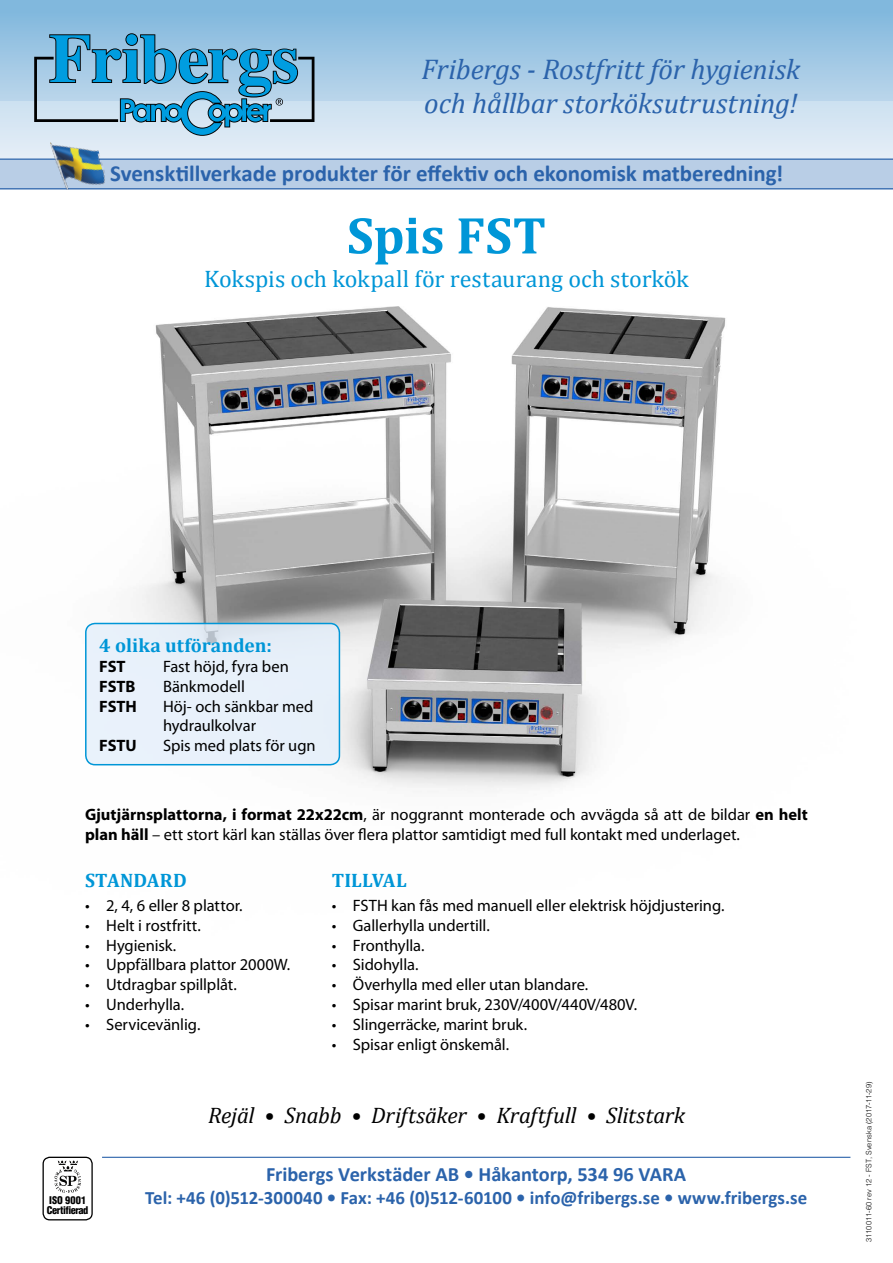
<style>
.page{position:relative;width:893px;height:1263px;background:#fff}
.page>*{position:absolute;margin:0;border:0;box-sizing:border-box;transform-origin:0 0}
.t1{font:700 52.5px "Cambria";color:#0096d7}
.t2{font:italic 28.65px/34.3px "Cambria";letter-spacing:-.01em;color:#2b63ab}
.t3{font:24px "Cambria";color:#0096d7}
.t4{font:700 22.95px "Calibri";letter-spacing:-.005em;color:#2b63ab}
.t5{font:italic 22.5px "Cambria";letter-spacing:-.01em;color:#000}
.t6{font:700 20.4px "Calibri";color:#2b63ab}
.t7{font:700 19.5px "Cambria";letter-spacing:.005em;color:#0096d7}
.t8{font:700 18.9px "Calibri";color:#2b63ab}
.t9{font:16.5px/19.8px "Myriad Pro";letter-spacing:-.005em;color:#000}
.t10{font:700 16.5px "Myriad Pro";letter-spacing:-.005em;color:#000}
.t11{font:900 condensed 10.35px "Helvetica LT Std";letter-spacing:-.045em;color:#000}
.t12{font:300 7.5px "Helvetica LT Std";letter-spacing:.005em;color:#000}
.s1{font-weight:700}
</style>
<div class="page">
<hr style="left:102px;top:1157px;width:748px;height:1px;background:#2b63ab">
<div style="left:43px;top:1157px;width:50px;height:63px;border:1px solid #000;border-radius:7px"></div>
<svg style="left:54px;top:1160px;width:27px;height:33px"></svg>
<div style="left:0;top:0;width:893px;height:12px;background:#81b8dd"></div>
<svg style="left:0;top:12px;width:893px;height:89px"></svg>
<div style="left:0;top:101px;width:893px;height:58px;background:linear-gradient(to right,#dfeaf5,#d8e7f3)"></div>
<hr style="left:0;top:159px;width:893px;height:1px;background:#2b63ab">
<div style="left:0;top:160px;width:893px;height:28px;background:#b9cee6"></div>
<hr style="left:0;top:188px;width:893px;height:1px;background:#2b63ab">
<svg style="left:34px;top:33px;width:280px;height:103px"></svg>
<img style="left:50px;top:142px;width:56px;height:47px">
<img style="left:85px;top:306px;width:641px;height:484px">
<div style="left:86px;top:623px;width:253px;height:142px;background:#e4effb;border-radius:9px"></div>
<div style="left:85px;top:623px;width:255px;height:142px;border:2px solid #0096d7;border-radius:9px"></div>
<h2 class="t2" style="left:421px;top:51px;width:380px">Fribergs - Rostfritt för hygienisk och hållbar storköksutrustning!</h2>
<h3 class="t4" style="left:110px;top:159px;width:675px">Svensktillverkade produkter för effektiv och ekonomisk matberedning!</h3>
<h1 class="t1" style="left:347px;top:198px;width:201px">Spis FST</h1>
<h3 class="t3" style="left:204px;top:264px;width:486px">Kokspis och kokpall för restaurang och storkök</h3>
<p class="t7" style="left:99px;top:632px;width:174px">4 olika utföranden:</p>
<p class="t10" style="left:99px;top:656px;width:28px">FST</p>
<p class="t9" style="left:163px;top:656px;width:127px">Fast höjd, fyra ben</p>
<p class="t10" style="left:99px;top:675px;width:38px">FSTB</p>
<p class="t9" style="left:163px;top:676px;width:83px">Bänkmodell</p>
<p class="t10" style="left:99px;top:695px;width:39px">FSTH</p>
<p class="t9" style="left:163px;top:696px;width:152px">Höj- och sänkbar med hydraulkolvar</p>
<p class="t10" style="left:99px;top:735px;width:39px">FSTU</p>
<p class="t9" style="left:163px;top:735px;width:154px">Spis med plats för ugn</p>
<p class="t9" style="left:85px;top:805px;width:724px"><span class="s1">Gjutjärnsplattorna, i format 22x22cm</span>, är noggrannt monterade och avvägda så att de bildar <span class="s1">en helt plan häll</span> – ett stort kärl kan ställas över flera plattor samtidigt med full kontakt med underlaget.</p>
<p class="t7" style="left:85px;top:866px;width:104px">STANDARD</p>
<p class="t9" style="left:85px;top:895px;width:159px">• 2, 4, 6 eller 8 plattor.</p>
<p class="t9" style="left:85px;top:915px;width:117px">• Helt i rostfritt.</p>
<p class="t9" style="left:85px;top:935px;width:93px">• Hygienisk.</p>
<p class="t9" style="left:85px;top:955px;width:207px">• Uppfällbara plattor 2000W.</p>
<p class="t9" style="left:85px;top:974px;width:153px">• Utdragbar spillplåt.</p>
<p class="t9" style="left:85px;top:994px;width:101px">• Underhylla.</p>
<p class="t9" style="left:85px;top:1014px;width:117px">• Servicevänlig.</p>
<p class="t7" style="left:332px;top:866px;width:77px">TILLVAL</p>
<p class="t9" style="left:332px;top:895px;width:394px">• FSTH kan fås med manuell eller elektrisk höjdjustering.</p>
<p class="t9" style="left:332px;top:915px;width:160px">• Gallerhylla undertill.</p>
<p class="t9" style="left:332px;top:935px;width:94px">• Fronthylla.</p>
<p class="t9" style="left:332px;top:955px;width:88px">• Sidohylla.</p>
<p class="t9" style="left:332px;top:974px;width:258px">• Överhylla med eller utan blandare.</p>
<p class="t9" style="left:332px;top:994px;width:307px">• Spisar marint bruk, 230V/400V/440V/480V.</p>
<p class="t9" style="left:332px;top:1014px;width:197px">• Slingerräcke, marint bruk.</p>
<p class="t9" style="left:332px;top:1034px;width:179px">• Spisar enligt önskemål.</p>
<h3 class="t5" style="left:208px;top:1099px;width:478px">Rejäl • Snabb • Driftsäker • Kraftfull • Slitstark</h3>
<p class="t6" style="left:266px;top:1161px;width:422px">Fribergs Verkstäder AB • Håkantorp, 534 96 VARA</p>
<p class="t11" style="left:49px;top:1193px;width:39px">ISO 9001</p>
<p class="t8" style="left:145px;top:1185px;width:664px">Tel: +46 (0)512-300040 • Fax: +46 (0)512-60100 • info@fribergs.se • www.fribergs.se</p>
<p class="t11" style="left:47px;top:1204px;width:43px">Certifierad</p>
<p class="t12" style="left:864px;top:1242px;width:162px;rotate:-90deg">3110011-60 rev 12 - FST, Svenska (2017-11-29)</p>
</div>
